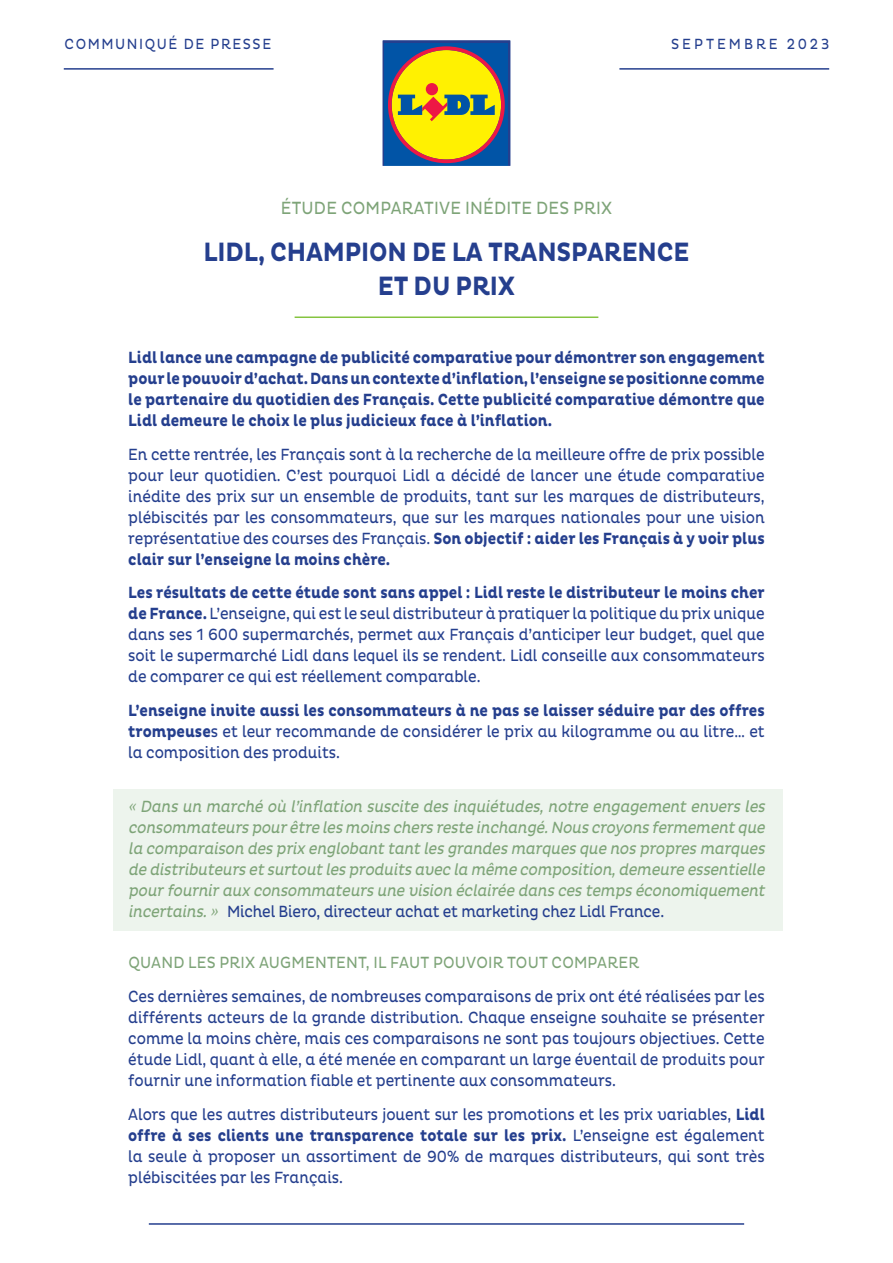
<style>
.page{position:relative;width:893px;height:1263px;background:#fff}
.page>*{position:absolute;margin:0;border:0;box-sizing:border-box;transform-origin:0 0}
.t1{font:700 27px/34.5px "Pluto";letter-spacing:-.005em;color:#253f8e;text-align:center;scale:.85 1}
.t2{font:18px "Pluto";letter-spacing:.015em;color:#7ea478;scale:.85 1}
.t3{font:16.5px/21px "Pluto";color:#253f8e;text-align:justify;scale:.85 1}
.t4{font:italic 16.5px/21px "Pluto";color:#7ea478;text-align:justify;scale:.85 1}
.t5{font:700 16.5px/21px "Pluto";color:#253f8e;text-align:justify;scale:.85 1}
.t6{font:16.5px "Pluto";letter-spacing:.015em;color:#7ea478;scale:.85 1}
.t7{font:15px "Pluto";letter-spacing:.125em;color:#253f8e;scale:.85 1}
.t8{font:15px "Pluto";letter-spacing:.235em;color:#253f8e;scale:.85 1}
.s1{font-weight:700}
.s2{font-style:normal;color:#253f8e}
</style>
<div class="page">
<div style="left:113px;top:788px;width:669px;height:142px;background:#edf4ed"></div>
<hr style="left:295px;top:316px;width:303px;height:2px;background:#85c440">
<hr style="left:64px;top:68px;width:210px;height:2px;background:#253f8e">
<hr style="left:619px;top:68px;width:210px;height:2px;background:#253f8e">
<svg style="left:383px;top:41px;width:126px;height:124px"></svg>
<div style="left:385px;top:43px;width:123px;height:123px;background:#0154a6"></div>
<svg style="left:388px;top:46px;width:117px;height:117px"></svg>
<div style="left:378px;top:36px;width:136px;height:134px;border:4px solid #fff"></div>
<hr style="left:149px;top:1223px;width:595px;height:2px;background:#253f8e">
<p class="t7" style="left:65px;top:35px;width:245px">COMMUNIQUÉ DE PRESSE</p>
<p class="t8" style="left:671px;top:35px;width:188px">SEPTEMBRE 2023</p>
<p class="t2" style="left:281px;top:197px;width:391px">ÉTUDE COMPARATIVE INÉDITE DES PRIX</p>
<h1 class="t1" style="left:203px;top:235px;width:573px">LIDL, CHAMPION DE LA TRANSPARENCE<br>ET DU PRIX</h1>
<p class="t5" style="left:128px;top:347px;width:750px">Lidl lance une campagne de publicité comparative pour démontrer son engagement pour le pouvoir d’achat. Dans un contexte d’inflation, l’enseigne se positionne comme le partenaire du quotidien des Français. Cette publicité comparative démontre que Lidl demeure le choix le plus judicieux face à l’inflation.</p>
<p class="t3" style="left:128px;top:444px;width:750px">En cette rentrée, les Français sont à la recherche de la meilleure offre de prix possible pour leur quotidien. C’est pourquoi Lidl a décidé de lancer une étude comparative inédite des prix sur un ensemble de produits, tant sur les marques de distributeurs, plébiscités par les consommateurs, que sur les marques nationales pour une vision représentative des courses des Français. <span class="s1">Son objectif : aider les Français à y voir plus clair sur l’enseigne la moins chère.</span></p>
<p class="t3" style="left:128px;top:583px;width:750px"><span class="s1">Les résultats de cette étude sont sans appel : Lidl reste le distributeur le moins cher de France.</span> L’enseigne, qui est le seul distributeur à pratiquer la politique du prix unique dans ses 1 600 supermarchés, permet aux Français d’anticiper leur budget, quel que soit le supermarché Lidl dans lequel ils se rendent. Lidl conseille aux consommateurs de comparer ce qui est réellement comparable.</p>
<p class="t3" style="left:128px;top:700px;width:750px"><span class="s1">L’enseigne invite aussi les consommateurs à ne pas se laisser séduire par des offres trompeuse</span>s et leur recommande de considérer le prix au kilogramme ou au litre… et la composition des produits.</p>
<p class="t4" style="left:128px;top:796px;width:754px">« Dans un marché où l’inflation suscite des inquiétudes, notre engagement envers les consommateurs pourêtre les moins chers reste inchangé.Nous croyons fermement que la comparaison des prix englobant tant les grandes marques que nos propres marques de distributeurs et surtout les produits avec la même composition,demeure essentielle pourfourniraux consommateurs une vision éclairée dans ces temps économiquement incertains.» <span class="s2">Michel Biero, directeur achat et marketing chez Lidl France.</span></p>
<p class="t6" style="left:128px;top:953px;width:602px">QUAND LES PRIX AUGMENTENT, IL FAUT POUVOIR TOUT COMPARER</p>
<p class="t3" style="left:128px;top:986px;width:750px">Ces dernières semaines, de nombreuses comparaisons de prix ont été réalisées par les différents acteurs de la grande distribution. Chaque enseigne souhaite se présenter comme la moins chère, mais ces comparaisons ne sont pas toujours objectives. Cette étude Lidl, quant à elle, a été menée en comparant un large éventail de produits pour fournir une information fiable et pertinente aux consommateurs.</p>
<p class="t3" style="left:128px;top:1104px;width:750px">Alors que les autres distributeurs jouent sur les promotions et les prix variables, <span class="s1">Lidl offre à ses clients une transparence totale sur les prix.</span> L’enseigne est également la seule à proposer un assortiment de 90% de marques distributeurs, qui sont très plébiscitées par les Français.</p>
</div>
